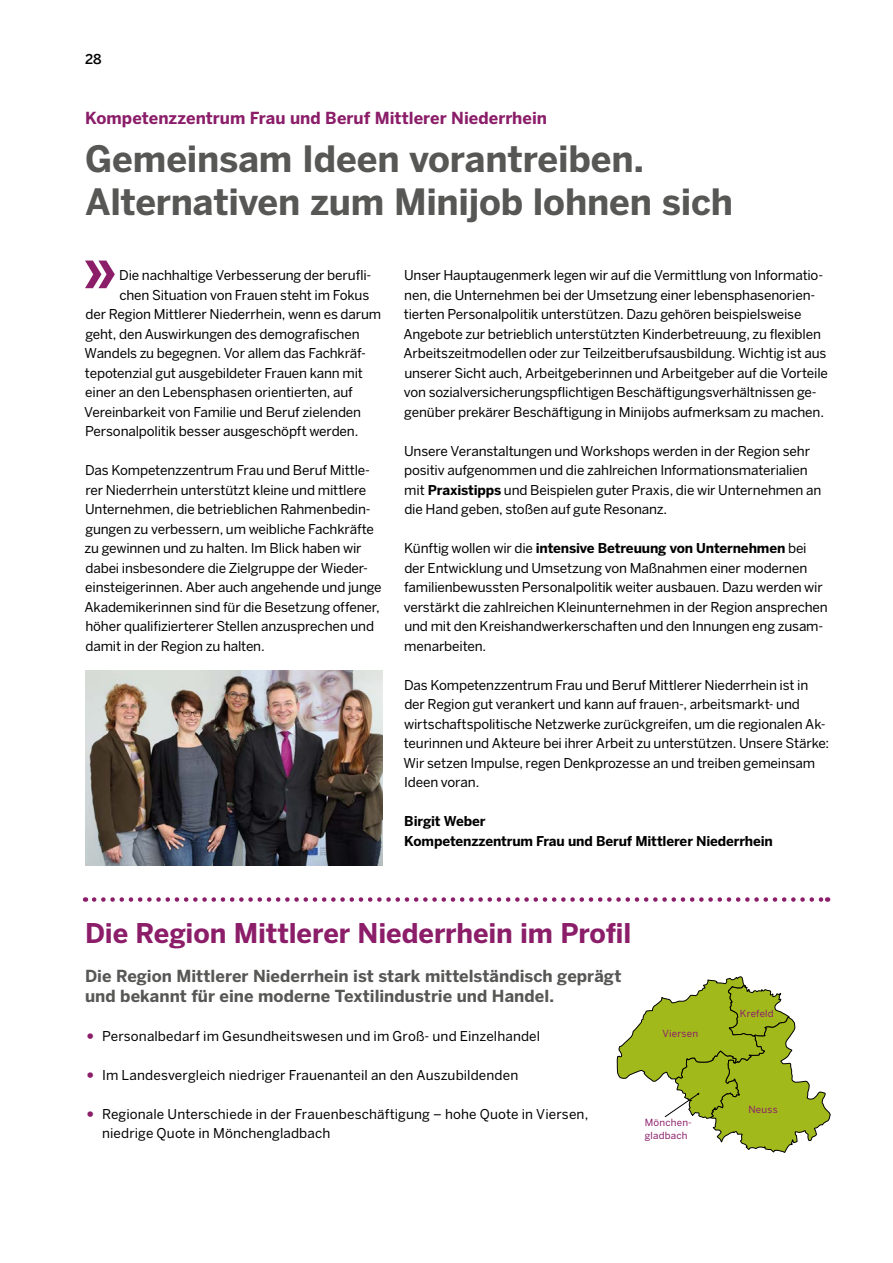
<style>
.page{position:relative;width:893px;height:1263px;background:#fff}
.page>*{position:absolute;margin:0;border:0;box-sizing:border-box;transform-origin:0 0}
._03-Headline_24pt_Bo{font:700 36px "Benton Sans";letter-spacing:-.005em;color:#575756}
._02a-Headline_18pt_B{font:700 27px "Benton Sans";letter-spacing:-.005em;color:#8b1d69}
._04-Subhead_11pt_Bol{font:700 16.5px/19.5px "Benton Sans";color:#575756}
._01-Dachzeile{font:700 16.5px "Benton Sans";color:#8b1d69}
._02-Fließtext_9pt_Re{font:13.5px/19.5px "Benton Sans";letter-spacing:-.01em;color:#000}
._02-Fließtext_9pt_Re-2{font:13.5px/19.5px "Benton Sans";letter-spacing:.01em;color:#000}
._04-Fließtext_9pt_Bo{font:700 13.5px "Benton Sans";letter-spacing:-.01em;color:#000}
.t1{font:500 13.5px "Benton Sans";color:#000}
._05-Marginalie{font:9.75px/12.8px "Benton Sans";letter-spacing:.02em;color:#8b1d69}
.s1{font-weight:700}
.s2{font-size:22.5px;color:#8b1d69}
</style>
<div class="page">
<svg style="left:94px;top:897px;width:734px;height:5px"></svg>
<img style="left:85px;top:670px;width:298px;height:195px">
<svg style="left:85px;top:261px;width:30px;height:27px"></svg>
<svg style="left:617px;top:976px;width:214px;height:177px"></svg>
<p class="t1" style="left:85px;top:51px;width:18px">28</p>
<p class="_01-Dachzeile" style="left:85px;top:108px;width:464px">Kompetenzzentrum Frau und Beruf Mittlerer Niederrhein</p>
<p class="_03-Headline_24pt_Bo" style="left:85px;top:138px;width:560px">Gemeinsam Ideen vorantreiben.</p>
<p class="_03-Headline_24pt_Bo" style="left:85px;top:181px;width:649px">Alternativen zum Minijob lohnen sich</p>
<p class="_02-Fließtext_9pt_Re" style="left:119px;top:265px;width:254px">Die nachhaltige Verbesserung der berufli-</p>
<p class="_02-Fließtext_9pt_Re" style="left:119px;top:285px;width:251px">chen Situation von Frauen steht im Fokus</p>
<p class="_02-Fließtext_9pt_Re" style="left:85px;top:304px;width:297px">der Region Mittlerer Niederrhein, wenn es darum</p>
<p class="_02-Fließtext_9pt_Re" style="left:85px;top:324px;width:276px">geht, den Auswirkungen des demografischen</p>
<p class="_02-Fließtext_9pt_Re" style="left:85px;top:343px;width:283px">Wandels zu begegnen. Vor allem das Fachkräf-</p>
<p class="_02-Fließtext_9pt_Re" style="left:85px;top:363px;width:280px">tepotenzial gut ausgebildeter Frauen kann mit</p>
<p class="_02-Fließtext_9pt_Re" style="left:85px;top:382px;width:269px">einer an den Lebensphasen orientierten, auf</p>
<p class="_02-Fließtext_9pt_Re" style="left:84px;top:402px;width:279px">Vereinbarkeit von Familie und Beruf zielenden</p>
<p class="_02-Fließtext_9pt_Re" style="left:85px;top:421px;width:275px">Personalpolitik besser ausgeschöpft werden.</p>
<p class="_02-Fließtext_9pt_Re" style="left:85px;top:460px;width:299px">Das Kompetenzzentrum Frau und Beruf Mittle&shy;rer Niederrhein unterstützt kleine und mittlere Unternehmen, die betrieblichen Rahmenbedin&shy;gungen zu verbessern, um weibliche Fachkräfte zu gewinnen und zu halten. Im Blick haben wir dabei insbesondere die Zielgruppe der Wieder&shy;einsteigerinnen. Aber auch angehende und junge Akademikerinnen sind für die Besetzung offener, höher qualifizierterer Stellen anzusprechen und damit in der Region zu halten.</p>
<p class="_02-Fließtext_9pt_Re" style="left:403px;top:265px;width:426px">Unser Hauptaugenmerk legen wir auf die Vermittlung von Informatio&shy;nen, die Unternehmen bei der Umsetzung einer lebensphasenorien&shy;tierten Personalpolitik unterstützen. Dazu gehören beispielsweise Angebote zur betrieblich unterstützten Kinderbetreuung, zu flexiblen Arbeitszeitmodellen oder zur Teilzeitberufsausbildung. Wichtig ist aus unserer Sicht auch, Arbeitgeberinnen und Arbeitgeber auf die Vorteile von sozialversicherungspflichtigen Beschäftigungsverhältnissen ge&shy;genüber prekärer Beschäftigung in Minijobs aufmerksam zu machen.</p>
<p class="_02-Fließtext_9pt_Re" style="left:404px;top:441px;width:419px">Unsere Veranstaltungen und Workshops werden in der Region sehr positiv aufgenommen und die zahlreichen Informationsmaterialien mit <span class="s1">Praxistipps</span> und Beispielen guter Praxis, die wir Unternehmen an die Hand geben, stoßen auf gute Resonanz.</p>
<p class="_02-Fließtext_9pt_Re" style="left:404px;top:538px;width:426px">Künftig wollen wir die <span class="s1">intensive Betreuung von Unternehmen</span> bei der Entwicklung und Umsetzung von Maßnahmen einer modernen familienbewussten Personalpolitik weiter ausbauen. Dazu werden wir verstärkt die zahlreichen Kleinunternehmen in der Region ansprechen und mit den Kreishandwerkerschaften und den Innungen eng zusam&shy;menarbeiten.</p>
<p class="_02-Fließtext_9pt_Re" style="left:404px;top:675px;width:427px">Das Kompetenzzentrum Frau und Beruf Mittlerer Niederrhein ist in der Region gut verankert und kann auf frauen-, arbeitsmarkt- und wirtschaftspolitische Netzwerke zurückgreifen, um die regionalen Ak&shy;teurinnen und Akteure bei ihrer Arbeit zu unterstützen. Unsere Stärke:<br>Wir setzen Impulse, regen Denkprozesse an und treiben gemeinsam Ideen voran.</p>
<p class="_04-Fließtext_9pt_Bo" style="left:404px;top:813px;width:83px">Birgit Weber</p>
<p class="_04-Fließtext_9pt_Bo" style="left:404px;top:833px;width:370px">Kompetenzzentrum Frau und Beruf Mittlerer Niederrhein</p>
<p class="_02a-Headline_18pt_B" style="left:85px;top:917px;width:548px">Die Region Mittlerer Niederrhein im Profil</p>
<p class="_04-Subhead_11pt_Bol" style="left:85px;top:966px;width:538px">Die Region Mittlerer Niederrhein ist stark mittelständisch geprägt und bekannt für eine moderne Textilindustrie und Handel.</p>
<p class="_02-Fließtext_9pt_Re-2" style="left:85px;top:1026px;width:457px"><span class="s2">•</span> Personalbedarf im Gesundheitswesen und im Groß- und Einzelhandel</p>
<p class="_02-Fließtext_9pt_Re-2" style="left:85px;top:1065px;width:435px"><span class="s2">•</span> Im Landesvergleich niedriger Frauenanteil an den Auszubildenden</p>
<p class="_02-Fließtext_9pt_Re-2" style="left:102px;top:1104px;width:488px;text-indent:-17px"><span class="s2">•</span> Regionale Unterschiede in der Frauenbeschäftigung – hohe Quote in Viersen, niedrige Quote in Mönchengladbach</p>
<p class="_05-Marginalie" style="left:662px;top:1027px;width:37px">Viersen</p>
<p class="_05-Marginalie" style="left:645px;top:1116px;width:49px">Mönchen&shy;gladbach</p>
<p class="_05-Marginalie" style="left:740px;top:1007px;width:35px">Krefeld</p>
<p class="_05-Marginalie" style="left:748px;top:1103px;width:31px">Neuss</p>
</div>
